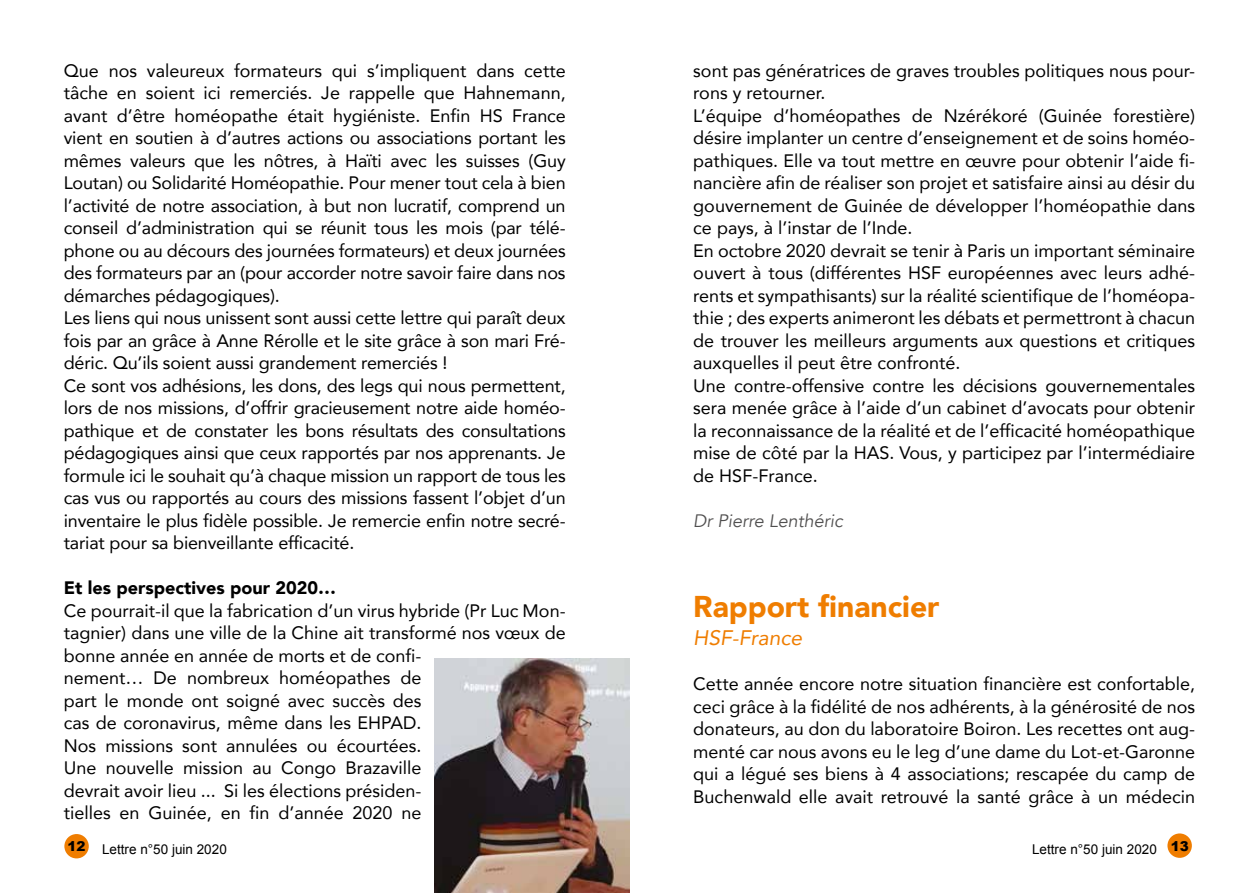
<style>
.page{position:relative;width:1259px;height:893px;background:#fff}
.page>*{position:absolute;margin:0;border:0;box-sizing:border-box;transform-origin:0 0}
.t1{font:900 30px "Avenir";color:#ef7d00}
.t2{font:italic 21px "Avenir";color:#ef7d00}
.t3{font:18px/22.5px "Avenir";color:#000}
.t4{font:900 18px "Avenir";color:#000}
.t5{font:italic 18px "Avenir";color:#504f4f}
.t6{font:13.5px "Arial";color:#000}
</style>
<div class="page">
<div style="left:64px;top:834px;width:25px;height:24px;background:#ef7d00;border-radius:50%"></div>
<div style="left:1167px;top:833px;width:24px;height:25px;background:#ef7d00;border-radius:50%"></div>
<img style="left:434px;top:658px;width:195px;height:235px">
<p class="t3" style="left:64px;top:59px;width:503px">Que nos valeureux formateurs qui s’impliquent dans cette tâche en soient ici remerciés. Je rappelle que Hahnemann, avant d’être homéopathe était hygiéniste. Enfin HS France vient en soutien à d’autres actions ou associations portant les mêmes valeurs que les nôtres, à Haïti avec les suisses (Guy Loutan) ou Solidarité Homéopathie. Pour mener tout cela à bien l’activité de notre association, à but non lucratif, comprend un conseil d’administration qui se réunit tous les mois (par télé&shy;phone ou au décours des journées formateurs) et deux journées des formateurs par an (pour accorder notre savoir faire dans nos démarches pédagogiques).<br>Les liens qui nous unissent sont aussi cette lettre qui paraît deux fois par an grâce à Anne Rérolle et le site grâce à son mari Fré&shy;déric. Qu’ils soient aussi grandement remerciés !<br>Ce sont vos adhésions, les dons, des legs qui nous permettent, lors de nos missions, d’offrir gracieusement notre aide homéo&shy;pathique et de constater les bons résultats des consultations pédagogiques ainsi que ceux rapportés par nos apprenants. Je formule ici le souhait qu’à chaque mission un rapport de tous les cas vus ou rapportés au cours des missions fassent l’objet d’un inventaire le plus fidèle possible. Je remercie enfin notre secré&shy;tariat pour sa bienveillante efficacité.</p>
<p class="t4" style="left:64px;top:572px;width:274px">Et les perspectives pour 2020…</p>
<p class="t3" style="left:64px;top:599px;width:503px">Ce pourrait-il que la fabrication d’un virus hybride (Pr Luc Mon&shy;tagnier) dans une ville de la Chine ait transformé nos vœux de bonne année en année de morts et de confi-<br>nement… De nombreux homéopathes de<br>part le monde ont soigné avec succès des<br>cas de coronavirus, même dans les EHPAD.<br>Nos missions sont annulées ou écourtées.<br>Une nouvelle mission au Congo Brazaville<br>devrait avoir lieu ... Si les élections présiden-<br>tielles en Guinée, en fin d’année 2020 ne</p>
<p class="t3" style="left:693px;top:59px;width:503px">sont pas génératrices de graves troubles politiques nous pour&shy;rons y retourner.<br>L’équipe d’homéopathes de Nzérékoré (Guinée forestière) désire implanter un centre d’enseignement et de soins homéo&shy;pathiques. Elle va tout mettre en œuvre pour obtenir l’aide fi&shy;nancière afin de réaliser son projet et satisfaire ainsi au désir du gouvernement de Guinée de développer l’homéopathie dans ce pays, à l’instar de l’Inde.<br>En octobre 2020 devrait se tenir à Paris un important séminaire ouvert à tous (différentes HSF européennes avec leurs adhé&shy;rents et sympathisants) sur la réalité scientifique de l’homéopa&shy;thie ; des experts animeront les débats et permettront à chacun de trouver les meilleurs arguments aux questions et critiques auxquelles il peut être confronté.<br>Une contre-offensive contre les décisions gouvernementales sera menée grâce à l’aide d’un cabinet d’avocats pour obtenir la reconnaissance de la réalité et de l’efficacité homéopathique mise de côté par la HAS. Vous, y participez par l’intermédiaire de HSF-France.</p>
<p class="t5" style="left:693px;top:510px;width:151px">Dr Pierre Lenthéric</p>
<h1 class="t1" style="left:693px;top:580px;width:248px">Rapport financier</h1>
<p class="t2" style="left:693px;top:625px;width:110px">HSF-France</p>
<p class="t3" style="left:693px;top:672px;width:503px;text-align:justify">Cette année encore notre situation financière est confortable, ceci grâce à la fidélité de nos adhérents, à la générosité de nos donateurs, au don du laboratoire Boiron. Les recettes ont aug&shy;menté car nous avons eu le leg d’une dame du Lot-et-Garonne qui a légué ses biens à 4 associations; rescapée du camp de Buchenwald elle avait retrouvé la santé grâce à un médecin</p>
<p class="t6" style="left:68px;top:840px;width:161px"><sup>12</sup> Lettre n°50 juin 2020</p>
<p class="t6" style="left:1032px;top:840px;width:158px">Lettre n°50 juin 2020 <sup>13</sup></p>
</div>
